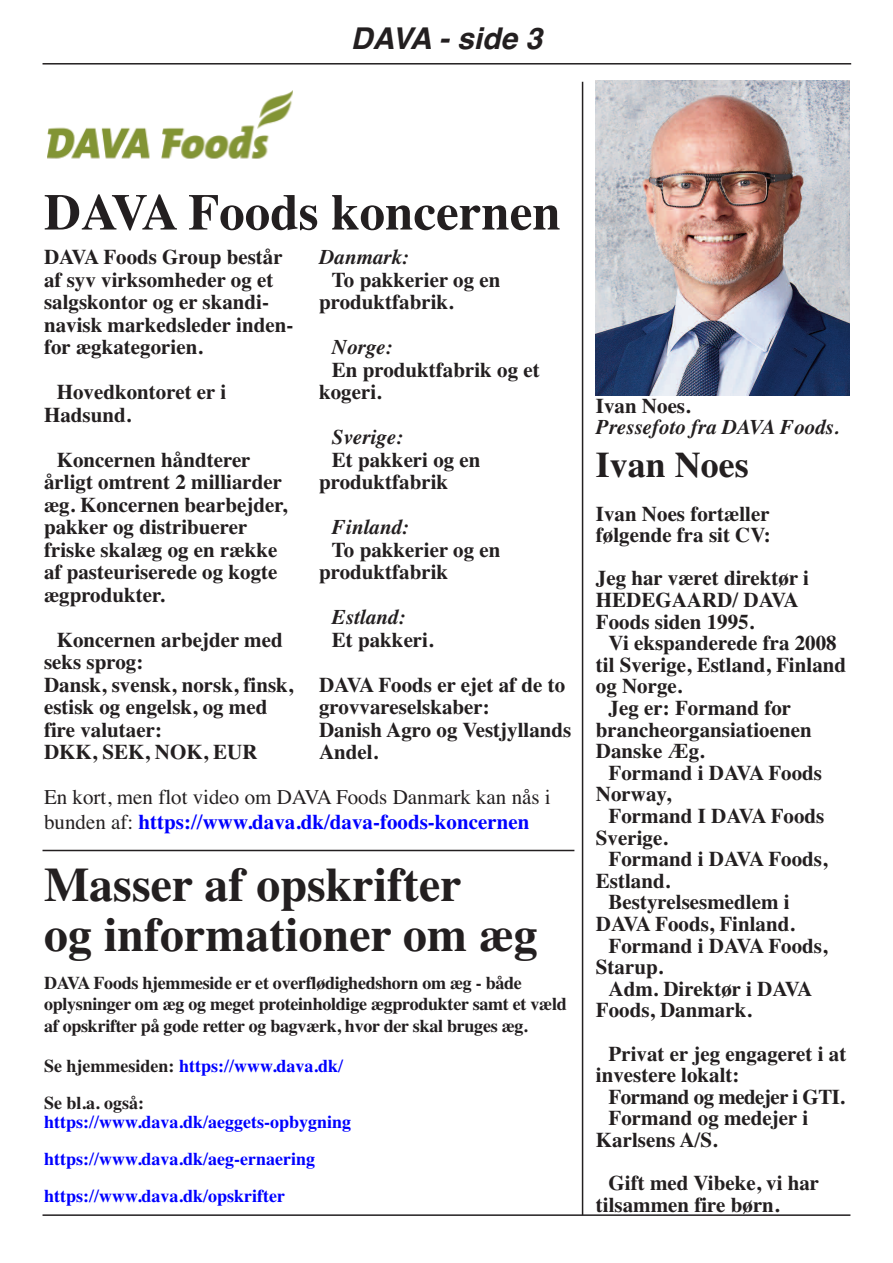
<style>
.page{position:relative;width:893px;height:1263px;background:#fff}
.page>*{position:absolute;margin:0;border:0;box-sizing:border-box;transform-origin:0 0}
.t1{font:700 51px "Times";color:#231f20}
.t2{font:700 48px/50.1px "Times";color:#231f20}
.t3{font:700 36px "Times";color:#231f20}
.t4{font:italic 700 30px "Helvetica";color:#231f20}
.t5{font:700 21px/22.5px "Times";color:#231f20}
.t6{font:21px/25.2px "Times";color:#231f20}
.t7{font:italic 700 21px "Times";color:#231f20}
.t8{font:700 21px "Times";letter-spacing:-.025em;color:#231f20}
.t9{font:700 18px/21.6px "Times";letter-spacing:-.015em;color:#231f20}
.t10{font:700 18px/37.2px "Times";color:#00f}
.s1{font-weight:700;color:#00f}
.s2{color:#00f}
</style>
<div class="page">
<hr style="left:43px;top:63px;width:808px;height:2px;background:#231f20">
<img style="left:595px;top:81px;width:255px;height:314px">
<hr style="left:582px;top:82px;width:1px;height:1133px;background:#231f20">
<img style="left:48px;top:91px;width:244px;height:68px">
<hr style="left:43px;top:850px;width:531px;height:1px;background:#231f20">
<hr style="left:43px;top:1214px;width:807px;height:2px;background:#231f20">
<h3 class="t4" style="left:351px;top:21px;width:193px">DAVA - side 3</h3>
<h1 class="t1" style="left:44px;top:182px;width:518px">DAVA Foods koncernen</h1>
<p class="t5" style="left:44px;top:246px;width:251px">DAVA Foods Group består af syv virksomheder og et salgskontor og er skandi&shy;navisk markedsleder inden&shy;for ægkategorien.</p>
<p class="t5" style="left:44px;top:381px;width:184px;text-indent:13px">Hovedkontoret er i<br>Hadsund.</p>
<p class="t5" style="left:44px;top:448px;width:245px;text-indent:13px">Koncernen håndterer årligt omtrent 2 milliarder æg. Koncernen bearbejder, pakker og distribuerer friske skalæg og en række af pasteuriserede og kogte ægprodukter.</p>
<p class="t5" style="left:44px;top:628px;width:251px;text-indent:13px">Koncernen arbejder med seks sprog:<br>Dansk, svensk, norsk, finsk, estisk og engelsk, og med fire valutaer:<br>DKK, SEK, NOK, EUR</p>
<p class="t7" style="left:319px;top:245px;width:91px">Danmark:</p>
<p class="t5" style="left:319px;top:268px;width:183px;text-indent:13px">To pakkerier og en produktfabrik.</p>
<p class="t7" style="left:332px;top:335px;width:62px">Norge:</p>
<p class="t5" style="left:319px;top:358px;width:222px;text-indent:13px">En produktfabrik og et kogeri.</p>
<p class="t7" style="left:332px;top:425px;width:73px">Sverige:</p>
<p class="t5" style="left:319px;top:448px;width:163px;text-indent:13px">Et pakkeri og en produktfabrik</p>
<p class="t7" style="left:332px;top:515px;width:79px">Finland:</p>
<p class="t5" style="left:319px;top:538px;width:183px;text-indent:13px">To pakkerier og en produktfabrik</p>
<p class="t7" style="left:332px;top:605px;width:75px">Estland:</p>
<p class="t5" style="left:319px;top:617px;width:248px;line-height:45px;text-indent:13px">Et pakkeri.<br>DAVA Foods er ejet af de to</p>
<p class="t5" style="left:319px;top:696px;width:254px">grovvareselskaber:<br>Danish Agro og Vestjyllands<br>Andel.</p>
<p class="t6" style="left:44px;top:784px;width:508px">En kort, men flot video om DAVA Foods Danmark kan nås i bunden af: <span class="s1">https://www.dava.dk/dava-foods-koncernen</span></p>
<h2 class="t2" style="left:44px;top:859px;width:495px">Masser af opskrifter<br>og informationer om æg</h2>
<p class="t9" style="left:44px;top:972px;width:524px">DAVA Foods hjemmeside er et overflødighedshorn om æg - både oplysninger om æg og meget proteinholdige ægprodukter samt et væld af opskrifter på gode retter og bagværk, hvor der skal bruges æg.</p>
<p class="t9" style="left:44px;top:1047px;width:301px;line-height:37.2px">Se hjemmesiden: <span class="s2">https://www.dava.dk/<br></span>Se bl.a. også:</p>
<p class="t10" style="left:44px;top:1103px;width:309px">https://www.dava.dk/aeggets-opbygning https://www.dava.dk/aeg-ernaering https://www.dava.dk/opskrifter</p>
<p class="t5" style="left:596px;top:394px;width:96px">Ivan Noes.</p>
<p class="t7" style="left:596px;top:415px;width:245px">Pressefoto fra DAVA Foods.</p>
<h3 class="t3" style="left:596px;top:444px;width:155px">Ivan Noes</h3>
<p class="t5" style="left:596px;top:502px;width:176px;line-height:21.6px">Ivan Noes fortæller følgende fra sit CV:</p>
<p class="t5" style="left:596px;top:567px;width:215px;line-height:21.6px">Jeg har været direktør i<br>HEDEGAARD/ DAVA<br>Foods siden 1995.</p>
<p class="t5" style="left:609px;top:632px;width:230px">Vi ekspanderede fra 2008</p>
<p class="t5" style="left:596px;top:653px;width:252px">til Sverige, Estland, Finland</p>
<p class="t5" style="left:596px;top:675px;width:88px">og Norge.</p>
<p class="t5" style="left:609px;top:696px;width:184px">Jeg er: Formand for</p>
<p class="t5" style="left:596px;top:718px;width:217px">brancheorgansiatioenen</p>
<p class="t5" style="left:596px;top:740px;width:110px">Danske Æg.</p>
<p class="t5" style="left:609px;top:761px;width:215px">Formand i DAVA Foods</p>
<p class="t5" style="left:596px;top:783px;width:77px">Norway,</p>
<p class="t5" style="left:609px;top:804px;width:217px">Formand I DAVA Foods</p>
<p class="t5" style="left:596px;top:826px;width:73px">Sverige.</p>
<p class="t5" style="left:609px;top:848px;width:220px">Formand i DAVA Foods,</p>
<p class="t5" style="left:596px;top:869px;width:76px">Estland.</p>
<p class="t5" style="left:609px;top:891px;width:182px">Bestyrelsesmedlem i</p>
<p class="t5" style="left:596px;top:912px;width:200px">DAVA Foods, Finland.</p>
<p class="t5" style="left:609px;top:934px;width:220px">Formand i DAVA Foods,</p>
<p class="t5" style="left:596px;top:956px;width:69px">Starup.</p>
<p class="t5" style="left:609px;top:977px;width:205px">Adm. Direktør i DAVA</p>
<p class="t5" style="left:596px;top:999px;width:157px">Foods, Danmark.</p>
<p class="t5" style="left:596px;top:1042px;width:252px;line-height:21.6px;text-indent:13px">Privat er jeg engageret i at investere lokalt:</p>
<p class="t8" style="left:609px;top:1084px;width:238px">Formand og medejer i GTI.</p>
<p class="t5" style="left:609px;top:1107px;width:201px">Formand og medejer i</p>
<p class="t5" style="left:596px;top:1128px;width:123px">Karlsens A/S.</p>
<p class="t5" style="left:596px;top:1172px;width:225px;line-height:21.6px;text-indent:13px">Gift med Vibeke, vi har tilsammen fire børn.</p>
</div>
